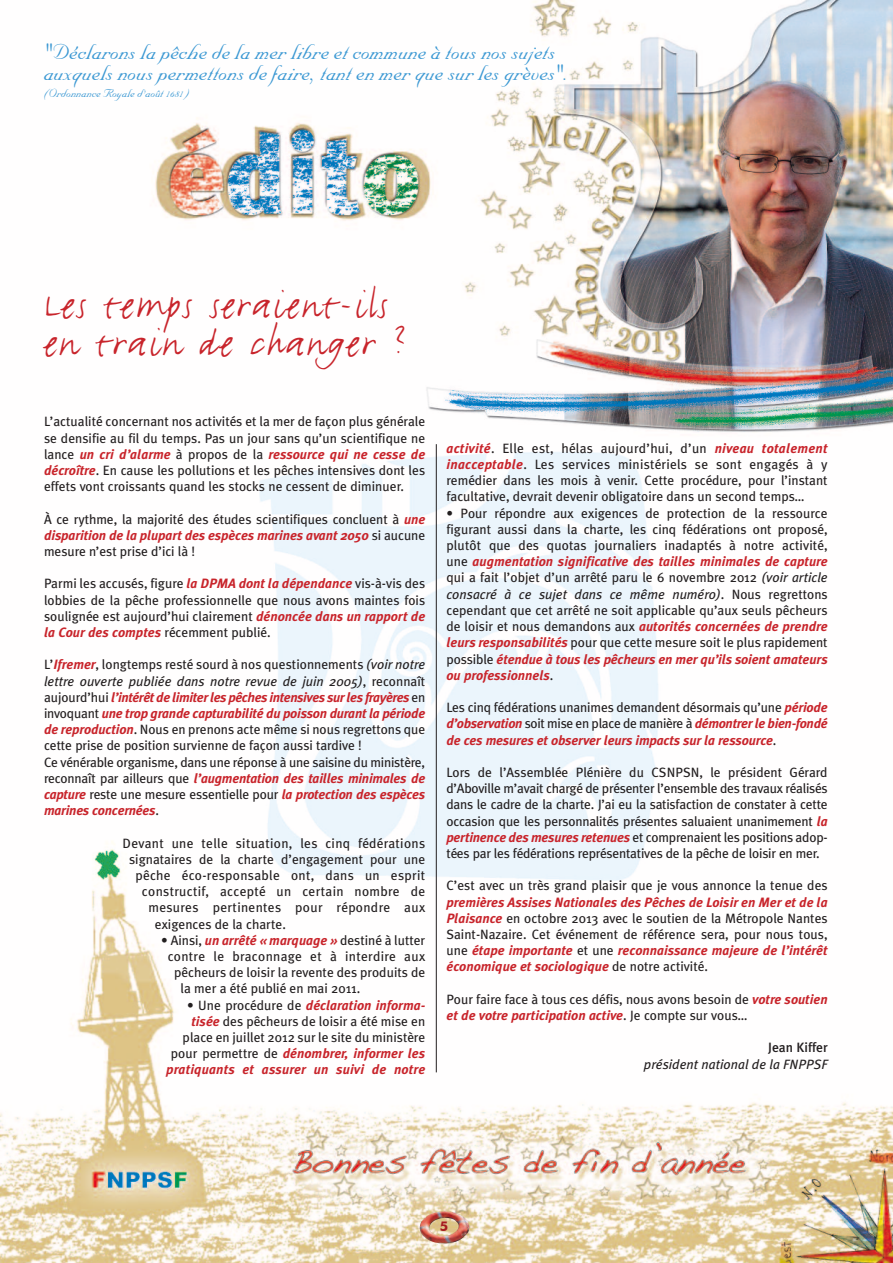
<style>
.page{position:relative;width:893px;height:1263px;background:#fff}
.page>*{position:absolute;margin:0;border:0;box-sizing:border-box;transform-origin:0 0}
.t1{font:45px/37.5px "FF Justlefthand";letter-spacing:.045em;color:#c8242b}
.t2{font:25.5px/21px "Nuptial Script";color:#3b98d3}
.t3{font:13.5px/16.2px "Meta Plus";color:#231f20;text-align:justify}
.t4{font:italic 700 13.5px/16.2px "Meta Plus";letter-spacing:-.005em;color:#c8242b;text-align:justify}
.t5{font:13.5px "Meta Plus";letter-spacing:.02em;color:#231f20}
.t6{font:13.5px "Nuptial Script";color:#3b98d3}
.t7{font:italic 13.5px "Meta Plus";color:#231f20}
.t8{font:500 13.5px "Meta Plus";color:#231f20}
.t9{font:700 13.5px "Futura BT";color:#a61c1f}
.s1{font-weight:700;font-style:italic;color:#c8242b}
.s2{font-style:italic}
.s3{font-weight:400;font-style:normal;color:#231f20}
</style>
<div class="page">
<img style="left:0;top:0;width:893px;height:1263px">
<img style="left:419px;top:1211px;width:51px;height:33px">
<hr style="left:436px;top:444px;width:1px;height:628px;background:#231f20">
<h2 class="t2" style="left:44px;top:44px;width:527px">"Déclarons la pêche de la mer libre et commune à tous nos sujets auxquels nous permettons de faire, tant en mer que sur les grèves".</h2>
<p class="t6" style="left:44px;top:88px;width:147px">(Ordonnance Royale d’août 1681)</p>
<h1 class="t1" style="left:44px;top:282px;width:364px">Les temps seraient-ils en train de changer ?</h1>
<p class="t3" style="left:44px;top:414px;width:383px">L’actualité concernant nos activités et la mer de façon plus générale se densifie au fil du temps. Pas un jour sans qu’un scientifique ne lance <span class="s1">un cri d’alarme</span> à propos de la <span class="s1">ressource qui ne cesse de décroître</span>. En cause les pollutions et les pêches intensives dont les effets vont croissants quand les stocks ne cessent de diminuer.</p>
<p class="t3" style="left:44px;top:511px;width:383px">À ce rythme, la majorité des études scientifiques concluent à <span class="s1">une disparition de la plupart des espèces marines avant 2050</span> si aucune mesure n’est prise d’ici là !</p>
<p class="t3" style="left:44px;top:576px;width:383px">Parmi les accusés, figure <span class="s1">la DPMA dont la dépendance</span> vis-à-vis des lobbies de la pêche professionnelle que nous avons maintes fois soulignée est aujourd’hui clairement <span class="s1">dénoncée dans un rapport de la Cour des comptes</span> récemment publié.</p>
<p class="t3" style="left:44px;top:657px;width:383px;text-align:left">L’<span class="s1">Ifremer</span>, longtemps resté sourd à nos questionnements <span class="s2">(voir notre lettre ouverte publiée dans notre revue de juin 2005)</span>, reconnaît aujourd’hui <span class="s1">l’intérêt de limiter les pêches intensives sur les frayères</span> en invoquant <span class="s1">une trop grande capturabilité du poisson durant la période de reproduction</span>. Nous en prenons acte même si nous regrettons que cette prise de position survienne de façon aussi tardive !<br>Ce vénérable organisme, dans une réponse à une saisine du ministère, reconnaît par ailleurs que <span class="s1">l’augmentation des tailles minimales de capture</span> reste une mesure essentielle pour <span class="s1">la protection des espèces marines concernées</span>.</p>
<p class="t5" style="left:123px;top:835px;width:304px">Devant une telle situation, les cinq fédérations</p>
<p class="t3" style="left:129px;top:851px;width:298px">signataires de la charte d’engagement pour une</p>
<p class="t5" style="left:136px;top:867px;width:291px">pêche éco-responsable ont, dans un esprit</p>
<p class="t5" style="left:142px;top:884px;width:285px">constructif, accepté un certain nombre de</p>
<p class="t5" style="left:148px;top:900px;width:278px">mesures pertinentes pour répondre aux</p>
<p class="t3" style="left:155px;top:916px;width:133px">exigences de la charte.</p>
<p class="t3" style="left:161px;top:932px;width:265px">• Ainsi, <span class="s1">un arrêté « marquage »</span> destiné à lutter</p>
<p class="t5" style="left:168px;top:948px;width:259px">contre le braconnage et à interdire aux</p>
<p class="t3" style="left:174px;top:964px;width:253px">pêcheurs de loisir la revente des produits de</p>
<p class="t3" style="left:181px;top:981px;width:181px">la mer a été publié en mai 2011.</p>
<p class="t3" style="left:166px;top:997px;width:260px;text-align:right">• Une procédure de <span class="s1">déclaration informa&shy;tisée</span> des pêcheurs de loisir a été mise en place en juillet 2012 sur le site du ministère pour permettre de <span class="s1">dénombrer, informer les pratiquants et assurer un suivi de notre</span></p>
<p class="t3" style="left:446px;top:440px;width:383px"><span class="s1">activité</span>. Elle est, hélas aujourd’hui, d’un <span class="s1">niveau totalement inacceptable</span>. Les services ministériels se sont engagés à y remédier dans les mois à venir. Cette procédure, pour l’instant facultative, devrait devenir obligatoire dans un second temps…</p>
<p class="t3" style="left:446px;top:505px;width:383px">• Pour répondre aux exigences de protection de la ressource figurant aussi dans la charte, les cinq fédérations ont proposé, plutôt que des quotas journaliers inadaptés à notre activité, une <span class="s1">augmentation significative des tailles minimales de capture </span>qui a fait l’objet d’un arrêté paru le 6 novembre 2012 <span class="s2">(voir article consacré à ce sujet dans ce même numéro)</span>. Nous regrettons cependant que cet arrêté ne soit applicable qu’aux seuls pêcheurs de loisir et nous demandons aux <span class="s1">autorités concernées de prendre leurs responsabilités</span> pour que cette mesure soit le plus rapidement possible <span class="s1">étendue à tous les pêcheurs en mer qu’ils soient amateurs ou professionnels</span>.</p>
<p class="t4" style="left:446px;top:699px;width:383px"><span class="s3">Les cinq fédérations unanimes demandent désormais qu’une</span> période d’observation <span class="s3">soit mise en place de manière à</span> démontrer le bien-fondé de ces mesures et observer leurs impacts sur la ressource<span class="s3">.</span></p>
<p class="t3" style="left:446px;top:764px;width:383px">Lors de l’Assemblée Plénière du CSNPSN, le président Gérard d’Aboville m’avait chargé de présenter l’ensemble des travaux réalisés dans le cadre de la charte. J’ai eu la satisfaction de constater à cette occasion que les personnalités présentes saluaient unanimement <span class="s1">la pertinence des mesures retenues</span> et comprenaient les positions adop&shy;tées par les fédérations représentatives de la pêche de loisir en mer.</p>
<p class="t3" style="left:446px;top:877px;width:383px">C’est avec un très grand plaisir que je vous annonce la tenue des</p>
<p class="t4" style="left:446px;top:894px;width:383px">premières Assises Nationales des Pêches de Loisir en Mer et de la Plaisance <span class="s3">en octobre 2013 avec le soutien de la Métropole Nantes Saint-Nazaire. Cet événement de référence sera, pour nous tous, une</span> étape importante <span class="s3">et une</span> reconnaissance majeure de l’intérêt économique et sociologique <span class="s3">de notre activité.</span></p>
<p class="t3" style="left:446px;top:991px;width:383px">Pour faire face à tous ces défis, nous avons besoin de <span class="s1">votre soutien et de votre participation active</span>. Je compte sur vous…</p>
<p class="t8" style="left:768px;top:1040px;width:61px">Jean Kiffer</p>
<p class="t7" style="left:644px;top:1056px;width:185px">président national de la FNPPSF</p>
<p class="t9" style="left:440px;top:1218px;width:10px">5</p>
</div>
